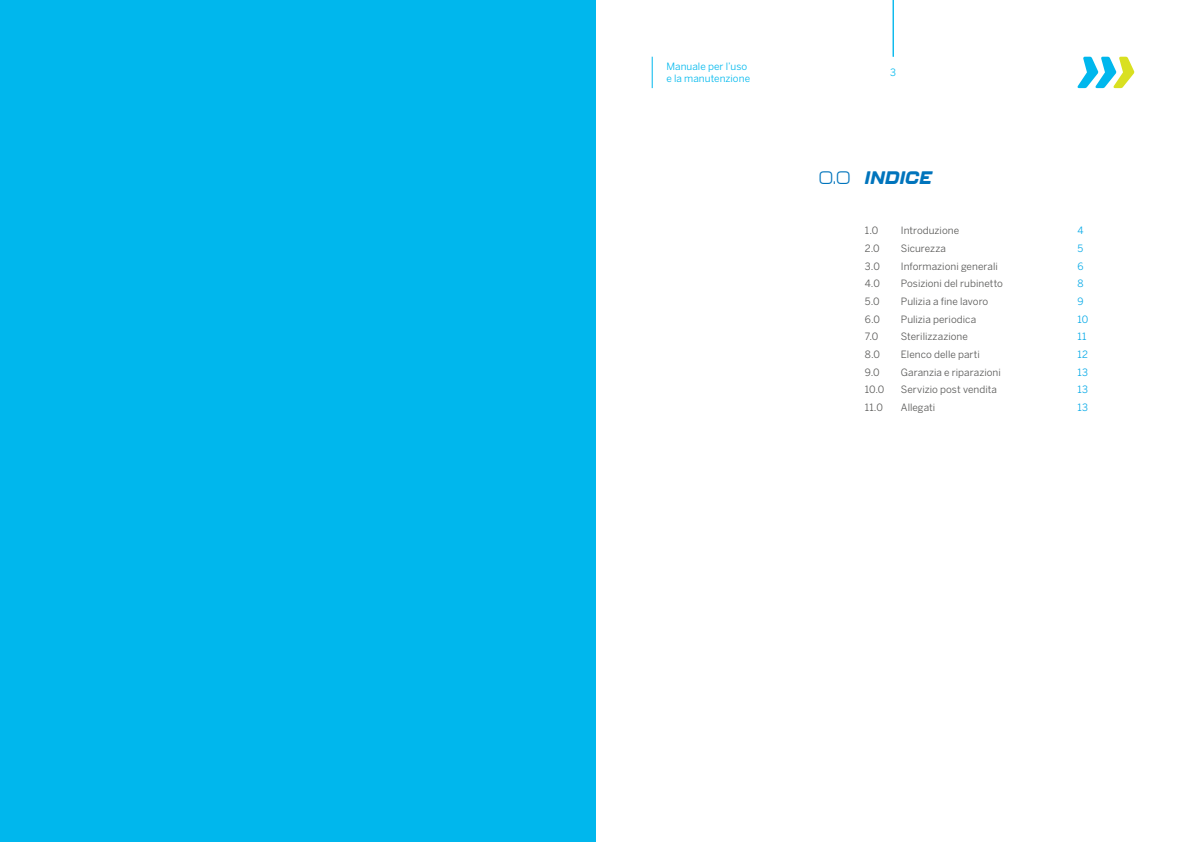
<style>
.page{position:relative;width:1191px;height:842px;background:#fff}
.page>*{position:absolute;margin:0;border:0;box-sizing:border-box;transform-origin:0 0}
.t1{font:italic 800 18px "Kallisto";letter-spacing:.005em;color:#0074bc}
.t2{font:10px "Benton Sans";letter-spacing:.005em;color:#575756}
.t3{font:10px/12px "Benton Sans";letter-spacing:.005em;color:#00b9ee}
.t4{font:10px/17.7px "Benton Sans";letter-spacing:.015em;color:#00a8e7}
.s1{font-weight:300;font-style:normal}
</style>
<div class="page">
<svg style="left:1077px;top:57px;width:57px;height:31px"></svg>
<hr style="left:651px;top:57px;width:1px;height:31px;background:#00b7ed">
<div style="left:0;top:0;width:595px;height:842px;background:#00b7ed"></div>
<hr style="left:892px;top:0;width:1px;height:57px;background:#00b7ed">
<p class="t3" style="left:666px;top:60px;width:85px">Manuale per l’uso e la manutenzione</p>
<p class="t3" style="left:890px;top:66px;width:7px">3</p>
<h1 class="t1" style="left:818px;top:166px;width:115px"><span class="s1">0.0</span> INDICE</h1>
<p class="t2" style="left:865px;top:225px;width:15px">1.0</p>
<p class="t2" style="left:901px;top:225px;width:60px">Introduzione</p>
<p class="t2" style="left:865px;top:242px;width:16px">2.0</p>
<p class="t2" style="left:901px;top:242px;width:47px">Sicurezza</p>
<p class="t2" style="left:865px;top:260px;width:17px">3.0</p>
<p class="t2" style="left:901px;top:260px;width:98px">Informazioni generali</p>
<p class="t2" style="left:865px;top:278px;width:17px">4.0</p>
<p class="t2" style="left:901px;top:278px;width:104px">Posizioni del rubinetto</p>
<p class="t2" style="left:865px;top:295px;width:16px">5.0</p>
<p class="t2" style="left:901px;top:295px;width:89px">Pulizia a fine lavoro</p>
<p class="t2" style="left:865px;top:313px;width:17px">6.0</p>
<p class="t2" style="left:901px;top:313px;width:77px">Pulizia periodica</p>
<p class="t2" style="left:865px;top:331px;width:15px">7.0</p>
<p class="t2" style="left:901px;top:331px;width:69px">Sterilizzazione</p>
<p class="t2" style="left:865px;top:348px;width:17px">8.0</p>
<p class="t2" style="left:901px;top:348px;width:81px">Elenco delle parti</p>
<p class="t2" style="left:865px;top:366px;width:16px">9.0</p>
<p class="t2" style="left:901px;top:366px;width:101px">Garanzia e riparazioni</p>
<p class="t2" style="left:865px;top:384px;width:21px">10.0</p>
<p class="t2" style="left:901px;top:384px;width:98px">Servizio post vendita</p>
<p class="t2" style="left:865px;top:401px;width:20px">11.0</p>
<p class="t2" style="left:901px;top:401px;width:36px">Allegati</p>
<p class="t4" style="left:1077px;top:222px;width:12px">4<br>5<br>6<br>8<br>9<br>10<br>11<br>12<br>13<br>13<br>13</p>
</div>
